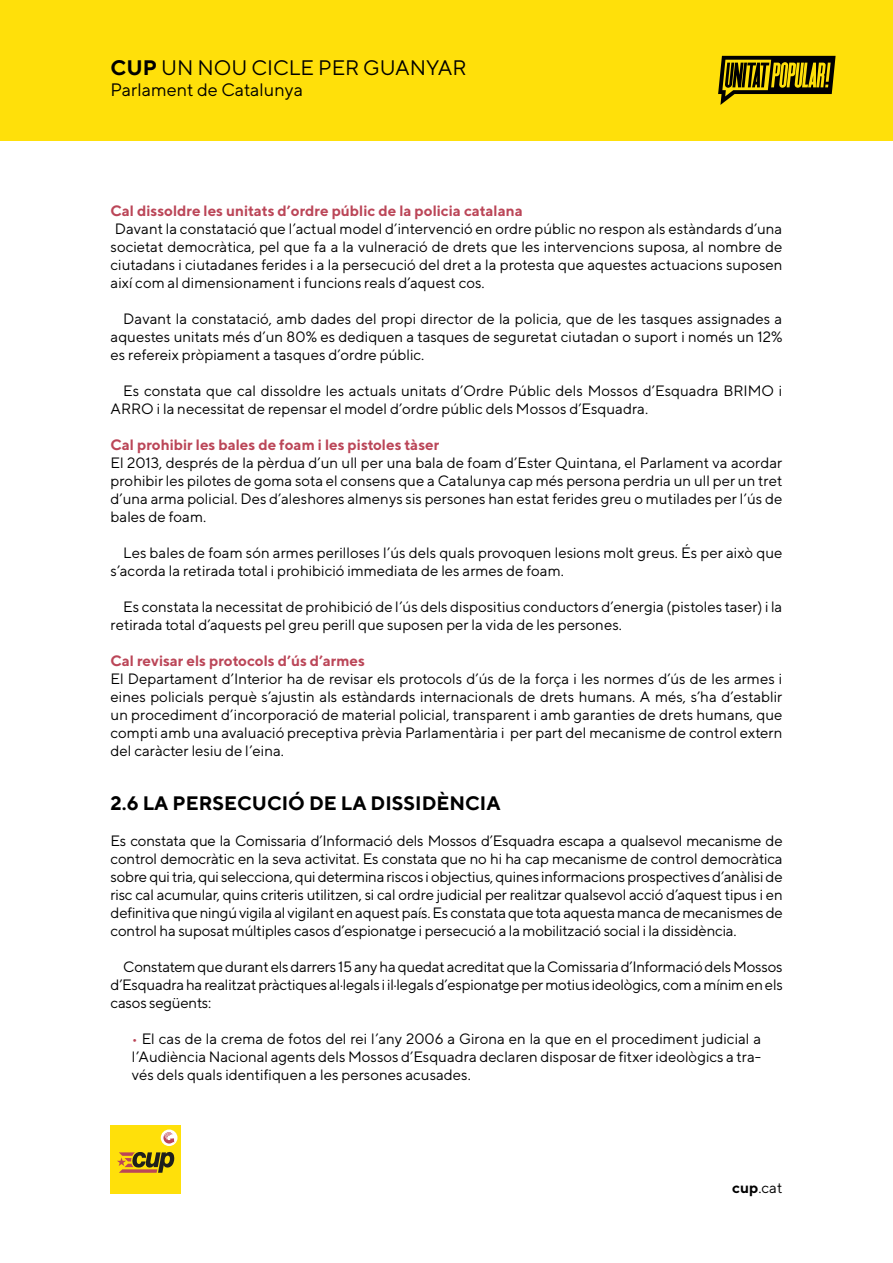
<style>
.page{position:relative;width:893px;height:1263px;background:#fff}
.page>*{position:absolute;margin:0;border:0;box-sizing:border-box;transform-origin:0 0}
.t1{font:21px "TT Norms";color:#000}
.t2{font:700 19.5px "TT Norms";color:#000}
.t3{font:18px "TT Norms";color:#000}
.t4{font:15px/18px "TT Norms";color:#000;text-align:justify}
.t5{font:700 15px "TT Norms";color:#bb4658}
.s1{font-weight:700}
.s2{color:#bb4658}
</style>
<div class="page">
<div style="left:0;top:0;width:893px;height:140px;background:#ffe00a"></div>
<svg style="left:718px;top:56px;width:118px;height:49px"></svg>
<div style="left:111px;top:1125px;width:70px;height:68px;background:#ffe00a"></div>
<svg style="left:117px;top:1151px;width:57px;height:22px"></svg>
<svg style="left:161px;top:1129px;width:16px;height:17px"></svg>
<svg style="left:163px;top:1132px;width:11px;height:11px"></svg>
<h1 class="t1" style="left:111px;top:54px;width:358px"><span class="s1">CUP</span> UN NOU CICLE PER GUANYAR</h1>
<p class="t3" style="left:111px;top:79px;width:194px">Parlament de Catalunya</p>
<p class="t5" style="left:111px;top:201px;width:414px">Cal dissoldre les unitats d’ordre públic de la policia catalana</p>
<p class="t4" style="left:111px;top:219px;width:673px">Davant la constatació que l’actual model d’intervenció en ordre públic no respon als estàndards d’una societat democràtica, pel que fa a la vulneració de drets que les intervencions suposa, al nombre de ciutadans i ciutadanes ferides i a la persecució del dret a la protesta que aquestes actuacions suposen així com al dimensionament i funcions reals d’aquest cos.</p>
<p class="t4" style="left:111px;top:309px;width:673px;text-indent:13px">Davant la constatació, amb dades del propi director de la policia, que de les tasques assignades a aquestes unitats més d’un 80% es dediquen a tasques de seguretat ciutadan o suport i només un 12% es refereix pròpiament a tasques d’ordre públic.</p>
<p class="t4" style="left:111px;top:381px;width:673px;text-indent:13px">Es constata que cal dissoldre les actuals unitats d’Ordre Públic dels Mossos d’Esquadra BRIMO i<br>ARRO i la necessitat de repensar el model d’ordre públic dels Mossos d’Esquadra.</p>
<p class="t5" style="left:111px;top:435px;width:330px">Cal prohibir les bales de foam i les pistoles tàser</p>
<p class="t4" style="left:111px;top:453px;width:673px">El 2013, després de la pèrdua d’un ull per una bala de foam d’Ester Quintana, el Parlament va acordar prohibir les pilotes de goma sota el consens que a Catalunya cap més persona perdria un ull per un tret d’una arma policial. Des d’aleshores almenys sis persones han estat ferides greu o mutilades per l’ús de bales de foam.</p>
<p class="t4" style="left:111px;top:543px;width:673px;text-indent:13px">Les bales de foam són armes perilloses l’ús dels quals provoquen lesions molt greus. És per això que s’acorda la retirada total i prohibició immediata de les armes de foam.</p>
<p class="t4" style="left:111px;top:597px;width:673px;text-indent:13px">Es constata la necessitat de prohibició de l’ús dels dispositius conductors d’energia (pistoles taser) i la retirada total d’aquests pel greu perill que suposen per la vida de les persones.</p>
<p class="t5" style="left:111px;top:651px;width:256px">Cal revisar els protocols d’ús d’armes</p>
<p class="t4" style="left:111px;top:669px;width:673px">El Departament d’Interior ha de revisar els protocols d’ús de la força i les normes d’ús de les armes i eines policials perquè s’ajustin als estàndards internacionals de drets humans. A més, s’ha d’establir un procediment d’incorporació de material policial, transparent i amb garanties de drets humans, que compti amb una avaluació preceptiva prèvia Parlamentària i per part del mecanisme de control extern del caràcter lesiu de l’eina.</p>
<h2 class="t2" style="left:111px;top:791px;width:392px">2.6 LA PERSECUCIÓ DE LA DISSIDÈNCIA</h2>
<p class="t4" style="left:111px;top:831px;width:674px">Es constata que la Comissaria d’Informació dels Mossos d’Esquadra escapa a qualsevol mecanisme de control democràtic en la seva activitat. Es constata que no hi ha cap mecanisme de control democràtica sobre qui tria, qui selecciona, qui determina riscos i objectius, quines informacions prospectives d’anàlisi de risc cal acumular, quins criteris utilitzen, si cal ordre judicial per realitzar qualsevol acció d’aquest tipus i en definitiva que ningú vigila al vigilant en aquest país. Es constata que tota aquesta manca de mecanismes de control ha suposat múltiples casos d’espionatge i persecució a la mobilització social i la dissidència.</p>
<p class="t4" style="left:111px;top:957px;width:674px;text-indent:13px">Constatem que durant els darrers 15 any ha quedat acreditat que la Comissaria d’Informació dels Mossos d’Esquadra ha realitzat pràctiques al·legals i il·legals d’espionatge per motius ideològics, com a mínim en els casos següents:</p>
<p class="t4" style="left:132px;top:1029px;width:631px"><span class="s2">•</span> El cas de la crema de fotos del rei l’any 2006 a Girona en la que en el procediment judicial a l’Audiència Nacional agents dels Mossos d’Esquadra declaren disposar de fitxer ideològics a tra&shy;vés dels quals identifiquen a les persones acusades.</p>
<p class="t4" style="left:732px;top:1178px;width:52px"><span class="s1">cup</span>.cat</p>
</div>
